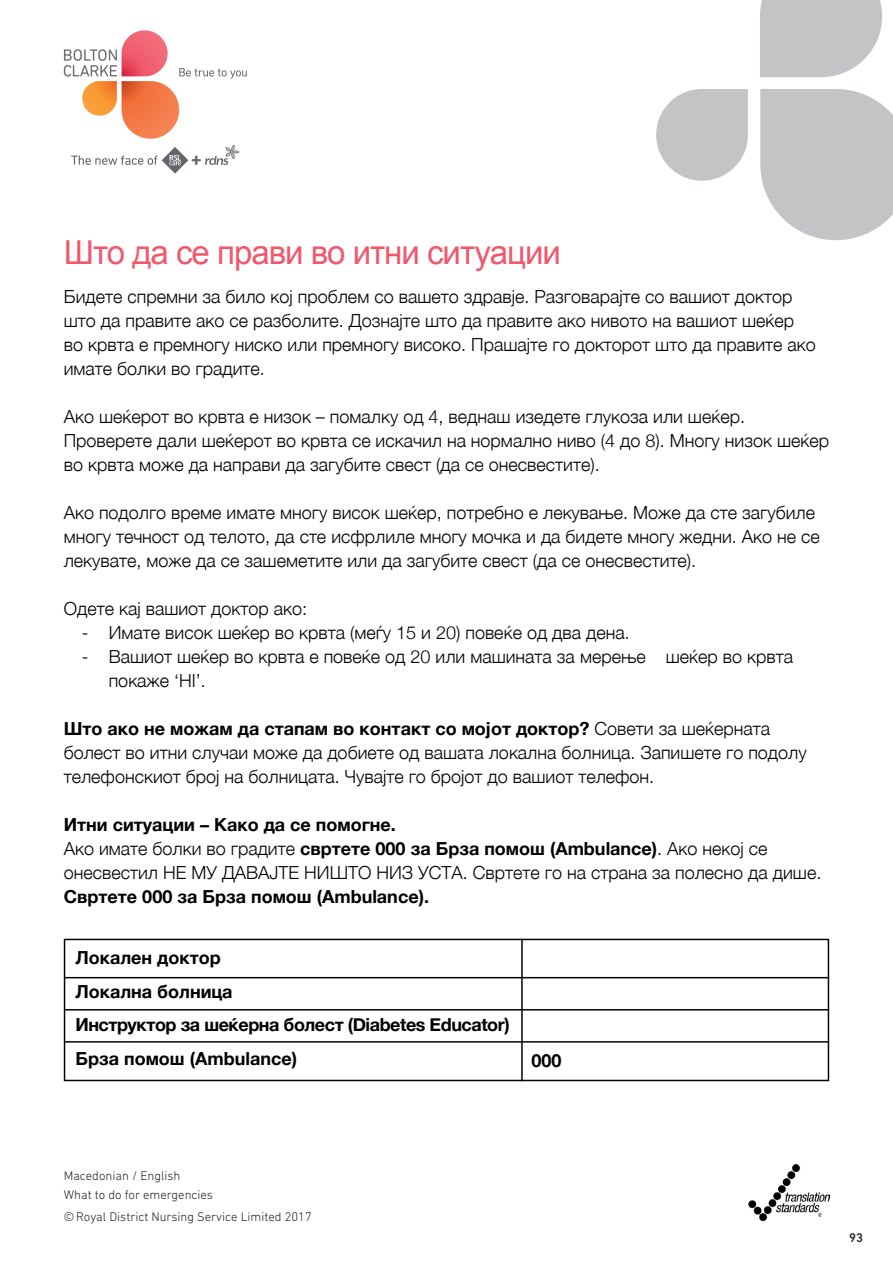
<style>
.page{position:relative;width:893px;height:1263px;background:#fff}
.page>*{position:absolute;margin:0;border:0;box-sizing:border-box;transform-origin:0 0}
.t1{font:33px "Arial";letter-spacing:-.03em;color:#f0596c}
.t2{font:300 18px/24px "Helvetica Neue";color:#000}
.t3{font:700 18px "Helvetica Neue";color:#000}
.t4{font:700 18px "Helvetica Neue";letter-spacing:-.025em;color:#000}
.Body_text{font:300 12.75px "DIN Next Rounded LT Pro";color:#231f20}
.t5{font:500 12.75px "DIN Next Rounded LT Pro";color:#231f20}
.s1{font-weight:700}
</style>
<div class="page">
<svg style="left:760px;top:0;width:122px;height:77px"></svg>
<svg style="left:656px;top:89px;width:92px;height:92px"></svg>
<svg style="left:760px;top:89px;width:133px;height:151px"></svg>
<svg style="left:64px;top:30px;width:183px;height:109px"></svg>
<svg style="left:71px;top:145px;width:168px;height:29px"></svg>
<img style="left:748px;top:1164px;width:81px;height:57px">
<div style="left:64px;top:939px;width:765px;height:142px;border:2px solid #040503"></div>
<hr style="left:521px;top:939px;width:2px;height:142px;background:#040503">
<hr style="left:65px;top:977px;width:764px;height:1px;background:#040503">
<hr style="left:65px;top:1009px;width:764px;height:1px;background:#040503">
<hr style="left:65px;top:1041px;width:764px;height:1px;background:#040503">
<p class="t1" style="left:64px;top:231px;width:499px">Што да се прави во итни ситуации</p>
<p class="t2" style="left:64px;top:283px;width:754px">Бидете спремни за било кој проблем со вашето здравје. Разговарајте со вашиот доктор што да правите ако се разболите. Дознајте што да правите ако нивото на вашиот шеќер во крвта е премногу ниско или премногу високо. Прашајте го докторот што да правите ако имате болки во градите.</p>
<p class="t2" style="left:64px;top:403px;width:767px">Ако шеќерот во крвта е низок – помалку од 4, веднаш изедете глукоза или шеќер.<br>Проверете дали шеќерот во крвта се искачил на нормално ниво (4 до 8). Многу низок шеќер во крвта може да направи да загубите свест (да се онесвестите).</p>
<p class="t2" style="left:64px;top:499px;width:758px">Ако подолго време имате многу висок шеќер, потребно е лекување. Може да сте загубиле многу течност од телото, да сте исфрлиле многу мочка и да бидете многу жедни. Ако не се лекувате, може да се зашеметите или да загубите свест (да се онесвестите).</p>
<p class="t2" style="left:64px;top:595px;width:245px">Одете кај вашиот доктор ако:</p>
<p class="t2" style="left:82px;top:619px;width:549px">- Имате висок шеќер во крвта (меѓу 15 и 20) повеќе од два дена.</p>
<p class="t2" style="left:109px;top:643px;width:686px;text-indent:-27px">- Вашиот шеќер во крвта е повеќе од 20 или машината за мерење шеќер во крвта покаже ‘HI’.</p>
<p class="t2" style="left:64px;top:715px;width:744px"><span class="s1">Што ако не можам да стапам во контакт со мојот доктор?</span> Совети за шеќерната болест во итни случаи може да добиете од вашата локална болница. Запишете го подолу телефонскиот број на болницата. Чувајте го бројот до вашиот телефон.</p>
<p class="t3" style="left:64px;top:810px;width:334px">Итни ситуации – Како да се помогне.</p>
<p class="t2" style="left:64px;top:835px;width:759px">Ако имате болки во градите <span class="s1">свртете 000 за Брза помош (Ambulance)</span>. Ако некој се онесвестил НЕ МУ ДАВАЈТЕ НИШТО НИЗ УСТА. Свртете го на страна за полесно да дише.<br><span class="s1">Свртете 000 за Брза помош (Ambulance).</span></p>
<p class="t3" style="left:75px;top:944px;width:147px">Локален доктор</p>
<p class="t3" style="left:75px;top:977px;width:159px">Локална болница</p>
<p class="t4" style="left:75px;top:1011px;width:436px">Инструктор за шеќерна болест (Diabetes Educator)</p>
<p class="t3" style="left:75px;top:1044px;width:223px">Брза помош (Ambulance)</p>
<p class="t3" style="left:531px;top:1046px;width:32px">000</p>
<p class="Body_text" style="left:64px;top:1168px;width:118px">Macedonian / English</p>
<p class="Body_text" style="left:64px;top:1209px;width:250px">© Royal District Nursing Service Limited 2017</p>
<p class="Body_text" style="left:64px;top:1188px;width:151px">What to do for emergencies</p>
<p class="t5" style="left:849px;top:1230px;width:15px">93</p>
</div>
